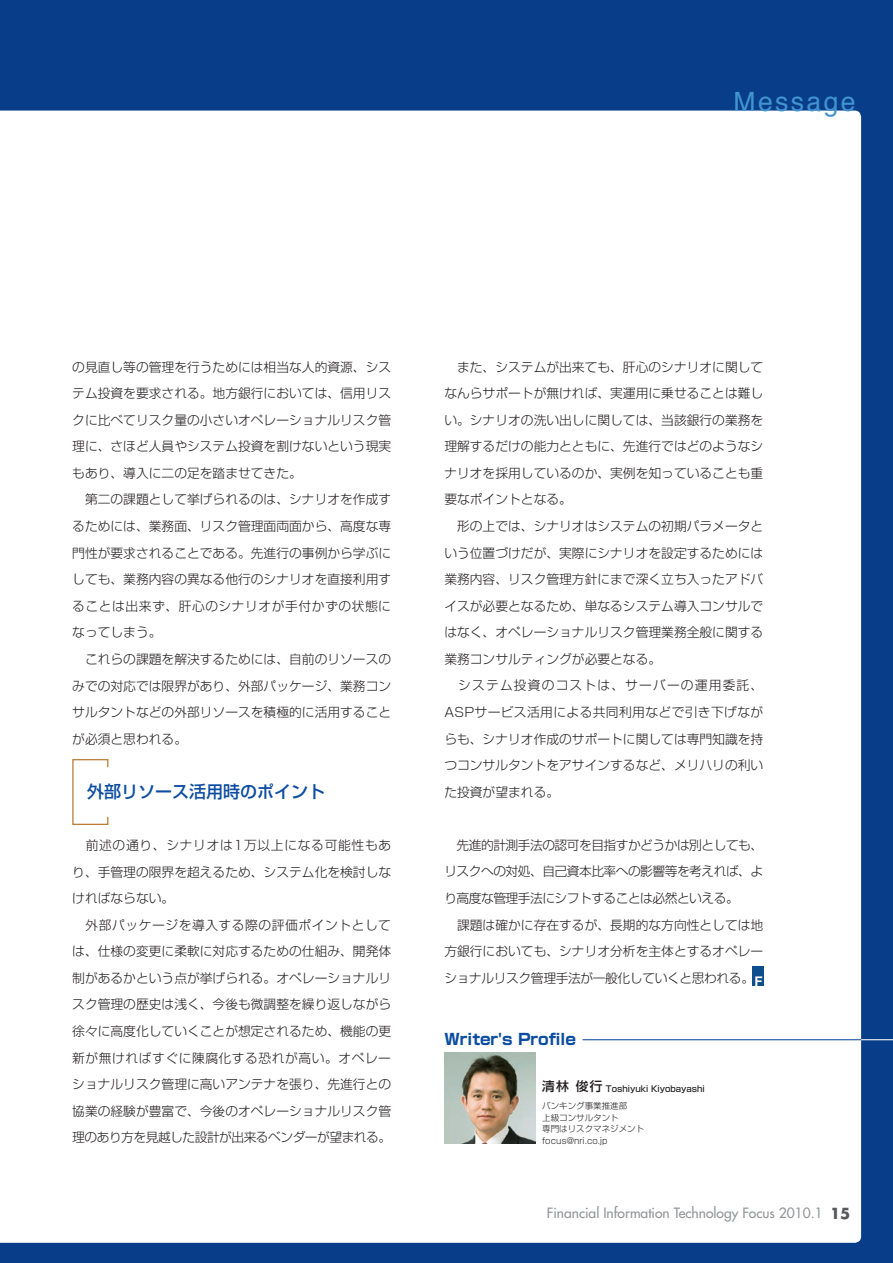
<style>
.page{position:relative;width:893px;height:1263px;background:#083e89}
.page>*{position:absolute;margin:0;border:0;box-sizing:border-box;transform-origin:0 0}
.t1{font:26.55px "Helvetica";letter-spacing:.09em;color:#4194d0}
.t2{font:500 16.95px "Shin Go Pro";color:#0d4da1}
.t3{font:700 15.45px "Shin Go Pro";color:#0d4da1}
.t4{font:13.8px "Futura";color:#939598}
.t5{font:700 13.35px "Helvetica";color:#fff}
.t6{font:300 12.75px/26.5px "Shin Go Pro";color:#231f20}
.t7{font:300 12.75px/26.5px "Shin Go Pro";letter-spacing:-.035em;color:#231f20}
.t8{font:300 8.55px/11.7px "Shin Go Pro";color:#231f20}
.t9{font:500 8.55px/16.5px "Shin Go Pro";color:#231f20}
.s1{font-size:12.75px}
.s2{font-weight:300}
.s3{font-weight:700;font-size:14.85px;color:#57585a}
</style>
<div class="page">
<div style="left:0;top:111px;width:861px;height:1132px;background:#fff"></div>
<hr style="left:861px;top:1039px;width:32px;height:1px;background:#fff">
<hr style="left:583px;top:1039px;width:278px;height:1px;background:#0d4da1">
<svg style="left:72px;top:758px;width:37px;height:68px"></svg>
<img style="left:445px;top:1053px;width:91px;height:91px">
<div style="left:752px;top:966px;width:11px;height:20px;background:#0f4e8c"></div>
<h1 class="t1" style="left:733px;top:81px;width:124px">Message</h1>
<p class="t6" style="left:72px;top:352px;width:320px">の見直し等の管理を行うためには相当な人的資源、システム投資を要求される。地方銀行においては、信用リスクに比べてリスク量の小さいオペレーショナルリスク管理に、さほど人員やシステム投資を割けないという現実もあり、導入に二の足を踏ませてきた。<br>　第二の課題として挙げられるのは、シナリオを作成するためには、業務面、リスク管理面両面から、高度な専門性が要求されることである。先進行の事例から学ぶにしても、業務内容の異なる他行のシナリオを直接利用することは出来ず、肝心のシナリオが手付かずの状態になってしまう。<br>　これらの課題を解決するためには、自前のリソースのみでの対応では限界があり、外部パッケージ、業務コンサルタントなどの外部リソースを積極的に活用することが必須と思われる。</p>
<h2 class="t2" style="left:87px;top:778px;width:240px">外部リソース活用時のポイント</h2>
<p class="t6" style="left:72px;top:830px;width:320px">　前述の通り、シナリオは1万以上になる可能性もあり、手管理の限界を超えるため、システム化を検討しなければならない。<br>　外部パッケージを導入する際の評価ポイントとしては、仕様の変更に柔軟に対応するための仕組み、開発体制があるかという点が挙げられる。オペレーショナルリスク管理の歴史は浅く、今後も微調整を繰り返しながら徐々に高度化していくことが想定されるため、機能の更新が無ければすぐに陳腐化する恐れが高い。オペレーショナルリスク管理に高いアンテナを張り、先進行との協業の経験が豊富で、今後のオペレーショナルリスク管理のあり方を見越した設計が出来るベンダーが望まれる。</p>
<p class="t6" style="left:444px;top:352px;width:320px">　また、システムが出来ても、肝心のシナリオに関してなんらサポートが無ければ、実運用に乗せることは難しい。シナリオの洗い出しに関しては、当該銀行の業務を理解するだけの能力とともに、先進行ではどのようなシナリオを採用しているのか、実例を知っていることも重要なポイントとなる。<br>　形の上では、シナリオはシステムの初期パラメータという位置づけだが、実際にシナリオを設定するためには業務内容、リスク管理方針にまで深く立ち入ったアドバイスが必要となるため、単なるシステム導入コンサルではなく、オペレーショナルリスク管理業務全般に関する業務コンサルティングが必要となる。<br>　システム投資のコストは、サーバーの運用委託、<br>ASPサービス活用による共同利用などで引き下げながらも、シナリオ作成のサポートに関しては専門知識を持つコンサルタントをアサインするなど、メリハリの利いた投資が望まれる。</p>
<p class="t7" style="left:444px;top:830px;width:320px">　先進的計測手法の認可を目指すかどうかは別としても、リスクへの対処、自己資本比率への影響等を考えれば、より高度な管理手法にシフトすることは必然といえる。<br>　課題は確かに存在するが、長期的な方向性としては地方銀行においても、シナリオ分析を主体とするオペレーショナルリスク管理手法が一般化していくと思われる。</p>
<p class="t5" style="left:754px;top:971px;width:10px">F</p>
<p class="t3" style="left:444px;top:1027px;width:133px">Writer's Profile</p>
<p class="t9" style="left:542px;top:1080px;width:164px"><span class="s1">清林 俊行</span> Toshiyuki Kiyobayashi<span class="s2">バンキング事業推進部</span></p>
<p class="t8" style="left:542px;top:1110px;width:104px">上級コンサルタント<br>専門はリスクマネジメントfocus@nri.co.jp</p>
<p class="t4" style="left:547px;top:1204px;width:305px">Financial Information Technology Focus 2010.1 <span class="s3">15</span></p>
</div>
